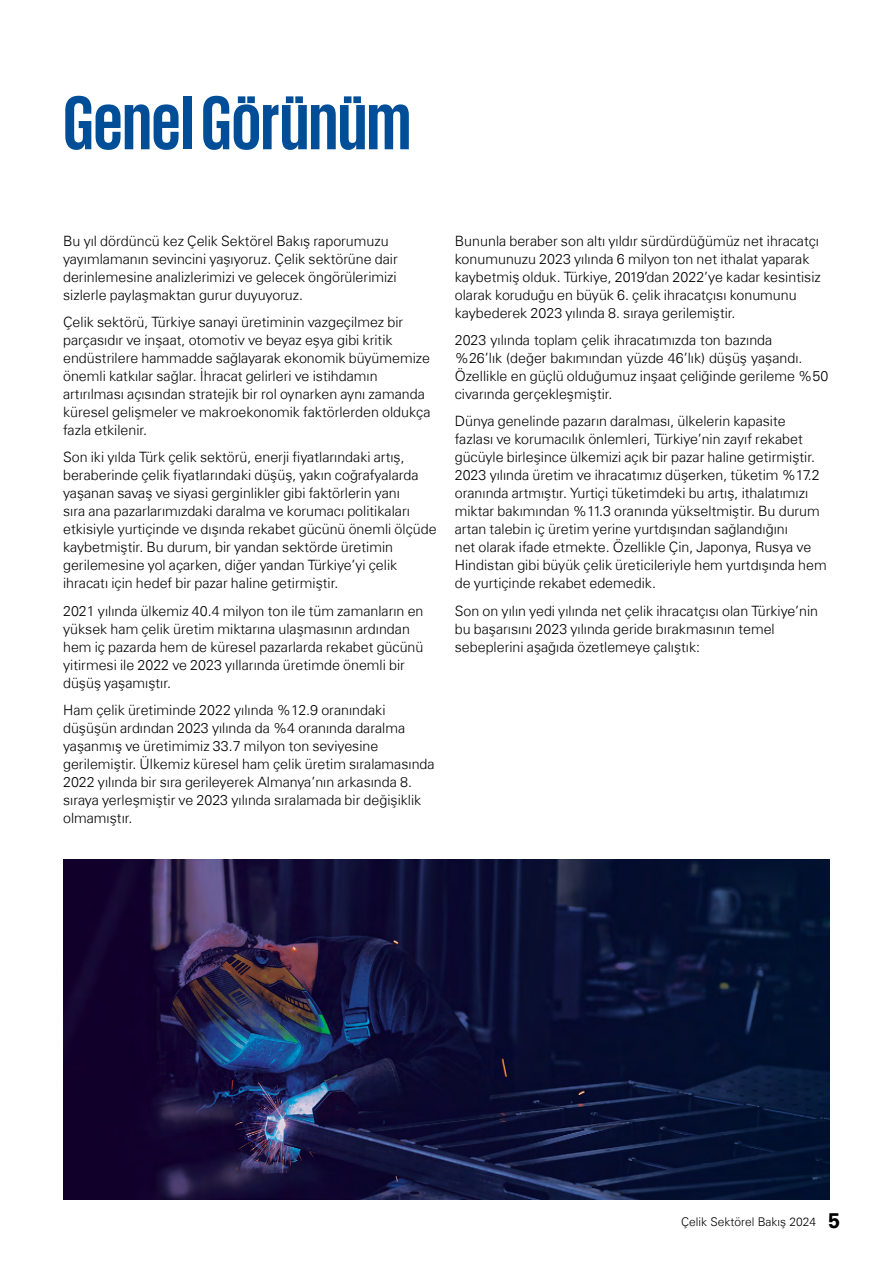
<style>
.page{position:relative;width:893px;height:1263px;background:#fff}
.page>*{position:absolute;margin:0;border:0;box-sizing:border-box;transform-origin:0 0}
.t1{font:700 78px "KPMG";color:#004e98}
.t2{font:300 14.25px/18px "Universfor KPMG";color:#000}
.t3{font:300 12px "Universfor KPMG";color:#000}
.s1{font-weight:700;font-size:21px}
</style>
<div class="page">
<img style="left:64px;top:859px;width:765px;height:340px">
<h1 class="t1" style="left:63px;top:84px;width:349px">Genel Görünüm</h1>
<p class="t2" style="left:63px;top:232px;width:336px">Bu yıl dördüncü kez Çelik Sektörel Bakış raporumuzu yayımlamanın sevincini yaşıyoruz. Çelik sektörüne dair derinlemesine analizlerimizi ve gelecek öngörülerimizi sizlerle paylaşmaktan gurur duyuyoruz.</p>
<p class="t2" style="left:63px;top:313px;width:369px">Çelik sektörü, Türkiye sanayi üretiminin vazgeçilmez bir parçasıdır ve inşaat, otomotiv ve beyaz eşya gibi kritik endüstrilere hammadde sağlayarak ekonomik büyümemize önemli katkılar sağlar. İhracat gelirleri ve istihdamın artırılması açısından stratejik bir rol oynarken aynı zamanda küresel gelişmeler ve makroekonomik faktörlerden oldukça fazla etkilenir.</p>
<p class="t2" style="left:63px;top:448px;width:375px">Son iki yılda Türk çelik sektörü, enerji fiyatlarındaki artış, beraberinde çelik fiyatlarındaki düşüş, yakın coğrafyalarda yaşanan savaş ve siyasi gerginlikler gibi faktörlerin yanı<br>sıra ana pazarlarımızdaki daralma ve korumacı politikaları etkisiyle yurtiçinde ve dışında rekabet gücünü önemli ölçüde kaybetmiştir. Bu durum, bir yandan sektörde üretimin gerilemesine yol açarken, diğer yandan Türkiye’yi çelik ihracatı için hedef bir pazar haline getirmiştir.</p>
<p class="t2" style="left:63px;top:601px;width:362px">2021 yılında ülkemiz 40.4 milyon ton ile tüm zamanların en yüksek ham çelik üretim miktarına ulaşmasının ardından hem iç pazarda hem de küresel pazarlarda rekabet gücünü yitirmesi ile 2022 ve 2023 yıllarında üretimde önemli bir düşüş yaşamıştır.</p>
<p class="t2" style="left:63px;top:701px;width:373px">Ham çelik üretiminde 2022 yılında %12.9 oranındaki düşüşün ardından 2023 yılında da %4 oranında daralma yaşanmış ve üretimimiz 33.7 milyon ton seviyesine gerilemiştir. Ülkemiz küresel ham çelik üretim sıralamasında 2022 yılında bir sıra gerileyerek Almanya’nın arkasında 8. sıraya yerleşmiştir ve 2023 yılında sıralamada bir değişiklik olmamıştır.</p>
<p class="t2" style="left:455px;top:232px;width:368px">Bununla beraber son altı yıldır sürdürdüğümüz net ihracatçı konumunuzu 2023 yılında 6 milyon ton net ithalat yaparak kaybetmiş olduk. Türkiye, 2019’dan 2022’ye kadar kesintisiz olarak koruduğu en büyük 6. çelik ihracatçısı konumunu kaybederek 2023 yılında 8. sıraya gerilemiştir.</p>
<p class="t2" style="left:455px;top:331px;width:375px">2023 yılında toplam çelik ihracatımızda ton bazında<br>%26’lık (değer bakımından yüzde 46’lık) düşüş yaşandı.<br>Özellikle en güçlü olduğumuz inşaat çeliğinde gerileme %50 civarında gerçekleşmiştir.</p>
<p class="t2" style="left:455px;top:412px;width:373px">Dünya genelinde pazarın daralması, ülkelerin kapasite fazlası ve korumacılık önlemleri, Türkiye’nin zayıf rekabet gücüyle birleşince ülkemizi açık bir pazar haline getirmiştir.<br>2023 yılında üretim ve ihracatımız düşerken, tüketim %17.2 oranında artmıştır. Yurtiçi tüketimdeki bu artış, ithalatımızı miktar bakımından %11.3 oranında yükseltmiştir. Bu durum artan talebin iç üretim yerine yurtdışından sağlandığını<br>net olarak ifade etmekte. Özellikle Çin, Japonya, Rusya ve Hindistan gibi büyük çelik üreticileriyle hem yurtdışında hem de yurtiçinde rekabet edemedik.</p>
<p class="t2" style="left:455px;top:601px;width:365px">Son on yılın yedi yılında net çelik ihracatçısı olan Türkiye’nin bu başarısını 2023 yılında geride bırakmasının temel sebeplerini aşağıda özetlemeye çalıştık:</p>
<p class="t3" style="left:681px;top:1214px;width:161px">Çelik Sektörel Bakış 2024 <span class="s1">5</span></p>
</div>
